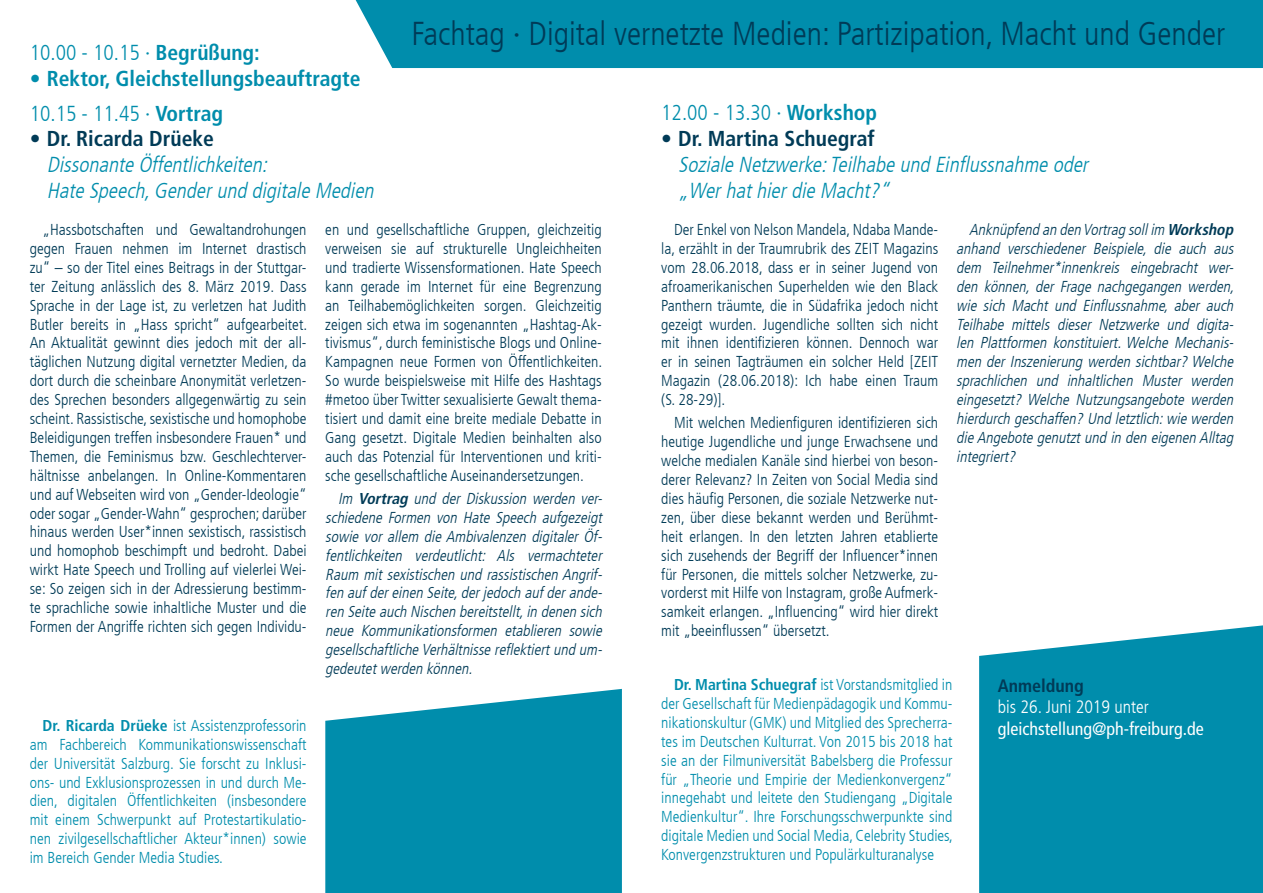
<style>
.page{position:relative;width:1263px;height:893px;background:#fff}
.page>*{position:absolute;margin:0;border:0;box-sizing:border-box;transform-origin:0 0}
.t1{font:300 condensed 33px "Frutiger LT Com";color:#003b57}
.t2{font:italic 300 condensed 21.6px/26px "Frutiger LT Com";color:#008dac}
.t3{font:700 condensed 21.6px/34.5px "Frutiger LT Com";color:#008dac}
.t4{font:300 condensed 21.6px "Frutiger LT Com";color:#008dac}
.t5{font:700 condensed 21.6px "Frutiger LT Com";color:#003b57}
.t6{font:condensed 18px "Frutiger LT Com";color:#fff}
.t7{font:300 condensed 18px "Frutiger LT Com";color:#fff}
.t8{font:700 condensed 18px "Frutiger LT Com";color:#003b57}
.t9{font:300 condensed 15.75px/18.9px "Frutiger LT Com";color:#003b57;text-align:justify}
.t10{font:italic 300 condensed 15.75px/18.9px "Frutiger LT Com";color:#003b57;text-align:justify}
.t11{font:300 condensed 15.75px/18.9px "Frutiger LT Com";color:#008dac;text-align:justify}
.s1{font-weight:700}
.s2{font-weight:300}
</style>
<div class="page">
<div style="left:979px;top:625px;width:284px;height:268px;background:#008dac"></div>
<svg style="left:325px;top:689px;width:297px;height:204px;background:#1496b2"></svg>
<div style="left:356px;top:0;width:907px;height:68px;background:#008dac"></div>
<h2 class="t4" style="left:30px;top:40px;width:232px">10.00 - 10.15 · <span class="s1">Begrüßung:</span></h2>
<h2 class="t3" style="left:30px;top:61px;width:332px">• Rektor, Gleichstellungsbeauftragte<br><span class="s2">10.15 - 11.45 ·</span> Vortrag</h2>
<h2 class="t5" style="left:30px;top:126px;width:186px">• Dr. Ricarda Drüeke</h2>
<h2 class="t2" style="left:47px;top:152px;width:333px">Dissonante Öffentlichkeiten:<br>Hate Speech,Genderund digitale Medien</h2>
<h1 class="t1" style="left:411px;top:15px;width:815px">Fachtag · Digital vernetzte Medien: Partizipation, Macht und Gender</h1>
<h2 class="t4" style="left:661px;top:100px;width:217px">12.00 - 13.30 · <span class="s1">Workshop</span></h2>
<h2 class="t5" style="left:661px;top:125px;width:215px">• Dr. Martina Schuegraf</h2>
<h2 class="t2" style="left:678px;top:151px;width:416px">Soziale Netzwerke:Teilhabe und Einflussnahme oder „Werhathierdie Macht?“</h2>
<p class="t10" style="left:956px;top:220px;width:283px;text-indent:13px">Anknüpfend an den Vortrag sollim <span class="s1">Workshop </span>anhand verschiedener Beispiele, die auch aus dem Teilnehmer*innenkreis eingebracht wer&shy;den können, der Frage nachgegangen werden, wie sich Macht und Einflussnahme, aber auch Teilhabe mittels dieser Netzwerke und digita&shy;len Plattformen konstituiert. Welche Mechanis&shy;men der Inszenierung werden sichtbar? Welche sprachlichen und inhaltlichen Muster werden eingesetzt? Welche Nutzungsangebote werden hierdurch geschaffen? Und letztlich:wie werden die Angebote genutztund in den eigenen Alltag integriert?</p>
<p class="t9" style="left:30px;top:220px;width:279px;text-indent:13px">„Hassbotschaften und Gewaltandrohungen gegen Frauen nehmen im Internet drastisch zu“ – so der Titel eines Beitrags in der Stuttgar&shy;ter Zeitung anlässlich des 8. März 2019. Dass Sprache in der Lage ist, zu verletzen hat Judith Butler bereits in „Hass spricht“ aufgearbeitet.<br>An Aktualität gewinnt dies jedoch mit der all&shy;täglichen Nutzung digital vernetzter Medien, da dort durch die scheinbare Anonymität verletzen&shy;des Sprechen besonders allgegenwärtig zu sein scheint. Rassistische, sexistische und homophobe Beleidigungen treffen insbesondere Frauen* und Themen, die Feminismus bzw. Geschlechterver&shy;hältnisse anbelangen. In Online-Kommentaren und auf Webseiten wird von „Gender-Ideologie“ oder sogar „Gender-Wahn“ gesprochen; darüber hinaus werden User*innen sexistisch, rassistisch und homophob beschimpft und bedroht. Dabei wirkt Hate Speech und Trolling auf vielerlei Wei&shy;se: So zeigen sich in der Adressierung bestimm&shy;te sprachliche sowie inhaltliche Muster und die Formen der Angriffe richten sich gegen Individu-</p>
<p class="t9" style="left:661px;top:220px;width:278px;text-indent:13px">Der Enkel von Nelson Mandela, Ndaba Mande&shy;la, erzählt in der Traumrubrik des ZEIT Magazins vom 28.06.2018, dass er in seiner Jugend von afroamerikanischen Superhelden wie den Black Panthern träumte, die in Südafrika jedoch nicht gezeigt wurden. Jugendliche sollten sich nicht mit ihnen identifizieren können. Dennoch war er in seinen Tagträumen ein solcher Held [ZEIT Magazin (28.06.2018): Ich habe einen Traum (S. 28-29)].</p>
<p class="t9" style="left:325px;top:220px;width:278px">en und gesellschaftliche Gruppen, gleichzeitig verweisen sie auf strukturelle Ungleichheiten und tradierte Wissensformationen. Hate Speech kann gerade im Internet für eine Begrenzung an Teilhabemöglichkeiten sorgen. Gleichzeitig zeigen sich etwa im sogenannten „Hashtag-Ak&shy;tivismus“, durch feministische Blogs und Online-Kampagnen neue Formen von Öffentlichkeiten.<br>So wurde beispielsweise mit Hilfe des Hashtags #metoo über Twitter sexualisierte Gewalt thema&shy;tisiert und damit eine breite mediale Debatte in Gang gesetzt. Digitale Medien beinhalten also auch das Potenzial für Interventionen und kriti&shy;sche gesellschaftliche Auseinandersetzungen.</p>
<p class="t10" style="left:325px;top:489px;width:281px;text-indent:13px">Im <span class="s1">Vortrag</span> und der Diskussion werden ver&shy;schiedene Formen von Hate Speech aufgezeigt sowie vor allem die Ambivalenzen digitaler Öf&shy;fentlichkeiten verdeutlicht: Als vermachteter Raum mit sexistischen und rassistischen Angrif&shy;fen aufdereinen Seite,derjedoch aufderande&shy;ren Seite auch Nischen bereitstellt,in denen sich neue Kommunikationsformen etablieren sowie gesellschaftliche Verhältnisse reflektiertund um&shy;gedeutetwerden können.</p>
<p class="t9" style="left:661px;top:414px;width:278px;text-indent:13px">Mit welchen Medienfiguren identifizieren sich heutige Jugendliche und junge Erwachsene und welche medialen Kanäle sind hierbei von beson&shy;derer Relevanz? In Zeiten von Social Media sind dies häufig Personen, die soziale Netzwerke nut&shy;zen, über diese bekannt werden und Berühmt&shy;heit erlangen. In den letzten Jahren etablierte sich zusehends der Begriff der Influencer*innen für Personen, die mittels solcher Netzwerke, zu&shy;vorderst mit Hilfe von Instagram, große Aufmerk&shy;samkeit erlangen. „Influencing“ wird hier direkt mit „beeinflussen“ übersetzt.</p>
<p class="t11" style="left:661px;top:675px;width:293px;text-indent:13px"><span class="s1">Dr. Martina Schuegraf</span> ist Vorstandsmitglied in der Gesellschaft für Medienpädagogik und Kommu&shy;nikationskultur (GMK) und Mitglied des Sprecherra&shy;tes im Deutschen Kulturrat. Von 2015 bis 2018 hat sie an der Filmuniversität Babelsberg die Professur für „Theorie und Empirie der Medienkonvergenz“ innegehabt und leitete den Studiengang „Digitale Medienkultur“. Ihre Forschungsschwerpunkte sind digitale Medien und Social Media, Celebrity Studies, Konvergenzstrukturen und Populärkulturanalyse</p>
<p class="t8" style="left:998px;top:675px;width:88px">Anmeldung</p>
<p class="t7" style="left:998px;top:697px;width:153px">bis 26. Juni 2019 unter</p>
<p class="t6" style="left:998px;top:718px;width:207px">gleichstellung@ph-freiburg.de</p>
<p class="t11" style="left:30px;top:716px;width:278px;text-indent:13px"><span class="s1">Dr. Ricarda Drüeke</span> ist Assistenzprofessorin am Fachbereich Kommunikationswissenschaft der Universität Salzburg. Sie forscht zu Inklusi&shy;ons- und Exklusionsprozessen in und durch Me&shy;dien, digitalen Öffentlichkeiten (insbesondere mit einem Schwerpunkt auf Protestartikulatio&shy;nen zivilgesellschaftlicher Akteur*innen) sowie im Bereich Gender Media Studies.</p>
</div>
